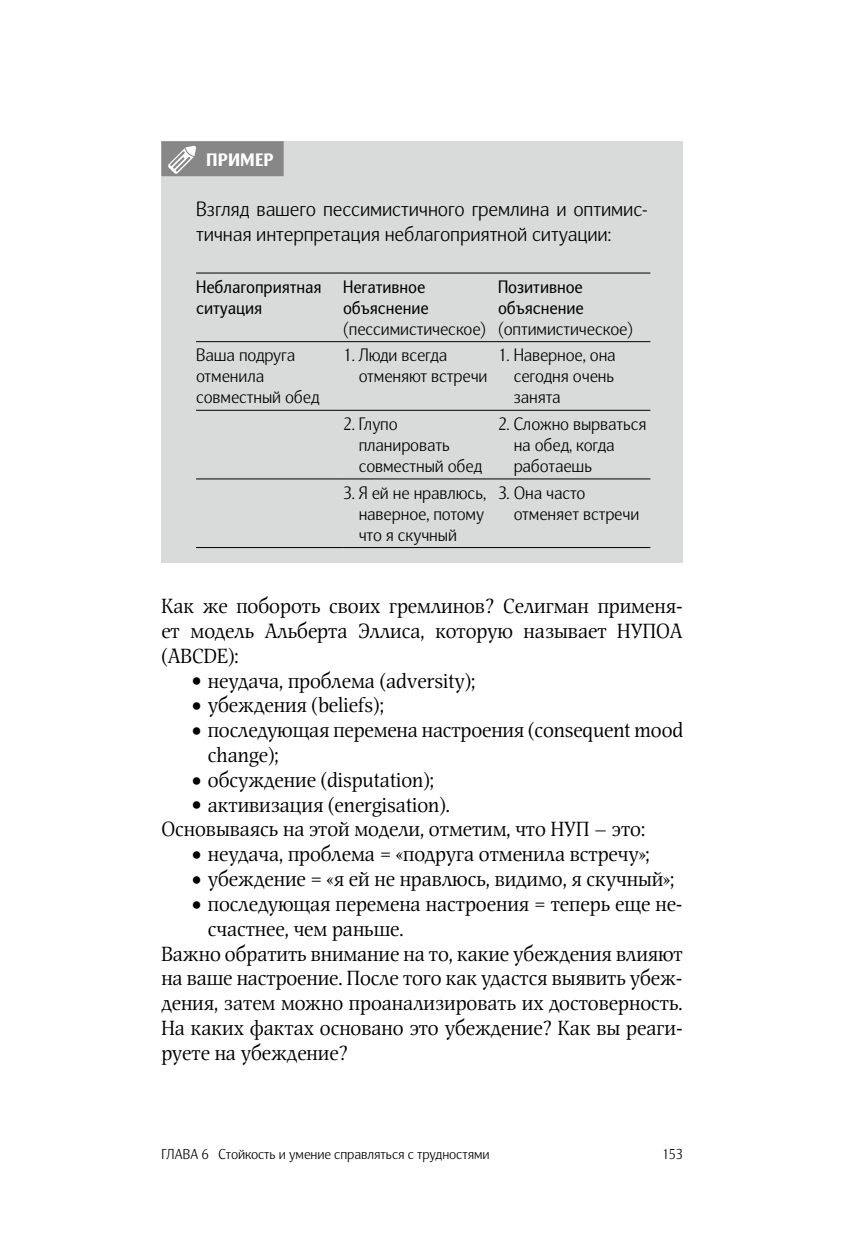
<style>
.page{position:relative;width:844px;height:1251px;background:#fff}
.page>*{position:absolute;margin:0;border:0;box-sizing:border-box;transform-origin:0 0}
.t1{font:20.12px/24.8px "Nat Flight";color:#000}
.t2{font:300 20.12px/24.8px "Nat Grotesk";color:#000}
.t3{font:300 17.5px/21px "Nat Grotesk";color:#000}
.t4{font:17.5px/21px "Nat Grotesk";color:#000}
.t5{font:900 17.5px "Nat Grotesk";letter-spacing:.01em;color:#fff}
.t6{font:300 14px "Nat Grotesk";color:#000}
.s1{font-weight:300}
.s2{font-size:23.62px}
</style>
<div class="page">
<div style="left:161px;top:141px;width:521px;height:422px;background:#d9dada"></div>
<div style="left:161px;top:141px;width:122px;height:35px;background:#868786"></div>
<hr style="left:196px;top:272px;width:147px;height:1px;background:#000">
<hr style="left:343px;top:272px;width:155px;height:1px;background:#000">
<hr style="left:498px;top:272px;width:152px;height:1px;background:#000">
<hr style="left:196px;top:341px;width:147px;height:1px;background:#000">
<hr style="left:343px;top:341px;width:155px;height:1px;background:#000">
<hr style="left:498px;top:341px;width:152px;height:1px;background:#000">
<hr style="left:196px;top:410px;width:147px;height:1px;background:#000">
<hr style="left:343px;top:410px;width:155px;height:1px;background:#000">
<hr style="left:498px;top:410px;width:152px;height:1px;background:#000">
<hr style="left:196px;top:478px;width:147px;height:1px;background:#000">
<hr style="left:343px;top:478px;width:155px;height:1px;background:#000">
<hr style="left:498px;top:478px;width:152px;height:1px;background:#000">
<hr style="left:196px;top:547px;width:147px;height:1px;background:#000">
<hr style="left:343px;top:547px;width:155px;height:1px;background:#000">
<hr style="left:498px;top:547px;width:152px;height:1px;background:#000">
<svg style="left:168px;top:145px;width:28px;height:29px"></svg>
<p class="t5" style="left:206px;top:149px;width:67px">Пример</p>
<p class="t2" style="left:196px;top:198px;width:451px">Взгляд вашего пессимистичного гремлина и оптимис&shy;тичная интерпретация неблагоприятной ситуации:</p>
<p class="t4" style="left:196px;top:277px;width:127px">Неблагоприятная ситуация</p>
<p class="t4" style="left:343px;top:277px;width:144px">Негативное объяснение <span class="s1">(пессимистическое)</span></p>
<p class="t4" style="left:498px;top:277px;width:136px">Позитивное объяснение <span class="s1">(оптимистическое)</span></p>
<p class="t3" style="left:196px;top:346px;width:125px">Ваша подруга отменила совместный обед</p>
<p class="t3" style="left:358px;top:346px;width:130px;text-indent:-16px">1. Л юди всегда отменяют встречи</p>
<p class="t3" style="left:513px;top:346px;width:103px;text-align:justify;text-indent:-16px">1. Наверное, она сегодня очень занята</p>
<p class="t3" style="left:358px;top:414px;width:125px;text-indent:-16px">2. Глупо планировать совместный обед</p>
<p class="t3" style="left:513px;top:414px;width:134px;text-indent:-16px">2. Сложно вырваться на обед, когда работаешь</p>
<p class="t3" style="left:358px;top:483px;width:129px;text-align:justify;text-indent:-16px">3. Я ей не нравлюсь, наверное, потому что я скучный</p>
<p class="t3" style="left:513px;top:483px;width:127px;text-indent:-16px">3. Она часто отменяет встречи</p>
<p class="t1" style="left:161px;top:594px;width:522px;text-align:justify">Как же побороть своих гремлинов? Селигман применя&shy;ет модель Альберта Эллиса, которую называет НУПОА (ABCDE):</p>
<p class="t1" style="left:191px;top:668px;width:286px"><span class="s2">•</span> неудача, проблема (adversity);</p>
<p class="t1" style="left:191px;top:693px;width:194px"><span class="s2">•</span> убеждения (beliefs);</p>
<p class="t1" style="left:208px;top:718px;width:476px;text-indent:-17px"><span class="s2">•</span> последующая перемена настроения (consequent mood change);</p>
<p class="t1" style="left:191px;top:768px;width:244px"><span class="s2">•</span> обсуждение (disputation);</p>
<p class="t1" style="left:161px;top:792px;width:485px;text-indent:30px"><span class="s2">•</span> активизация (energisation).<br>Основываясь на этой модели, отметим, что НУП – это:</p>
<p class="t1" style="left:191px;top:842px;width:460px"><span class="s2">•</span> неудача, проблема = «подруга отменила встречу»;</p>
<p class="t1" style="left:191px;top:867px;width:484px"><span class="s2">•</span> убеждение = «я ей не нравлюсь, видимо, я скучный»;</p>
<p class="t1" style="left:191px;top:892px;width:493px"><span class="s2">•</span> последующая перемена настроения = теперь еще не-</p>
<p class="t1" style="left:208px;top:916px;width:197px">счастнее, чем раньше.</p>
<p class="t1" style="left:161px;top:941px;width:522px">Важно обратить внимание на то, какие убеждения влияют</p>
<p class="t1" style="left:161px;top:966px;width:522px">на ваше настроение. После того как удастся выявить убеж-</p>
<p class="t1" style="left:161px;top:991px;width:522px">дения, затем можно проанализировать их достоверность.</p>
<p class="t1" style="left:161px;top:1016px;width:522px">На каких фактах основано это убеждение? Как вы реаги-</p>
<p class="t1" style="left:161px;top:1040px;width:188px">руете на убеждение?</p>
<p class="t6" style="left:161px;top:1145px;width:329px">Глава 6 Стойкость и умение справляться с трудностями</p>
<p class="t6" style="left:661px;top:1145px;width:22px">153</p>
</div>
